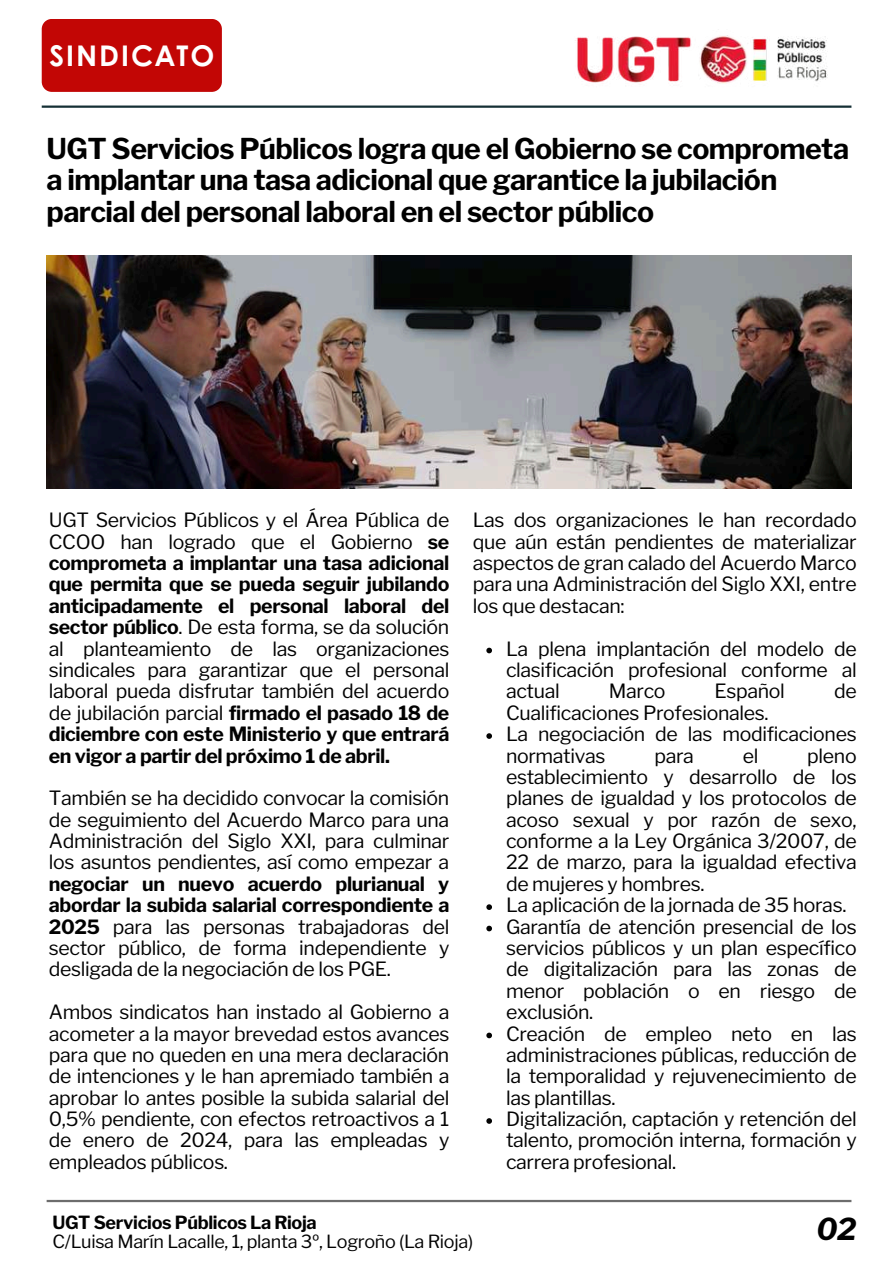
<style>
.page{position:relative;width:894px;height:1264px;background:#fff}
.page>*{position:absolute;margin:0;border:0;box-sizing:border-box;transform-origin:0 0}
.t1{font:italic 700 30px "Libre Franklin";color:#000}
.t2{font:700 28.5px/31.5px "Libre Franklin";letter-spacing:-.02em;color:#000}
.t3{font:700 28.5px "Century Gothic";letter-spacing:.06em;color:#fff}
.t4{font:19.5px/21.3px "Libre Franklin";letter-spacing:-.015em;color:#020202;text-align:justify}
.t5{font:18px "Libre Franklin";letter-spacing:-.015em;color:#020202}
.t6{font:700 18px "Libre Franklin";letter-spacing:-.015em;color:#020202}
.s1{font-weight:700}
</style>
<div class="page">
<hr style="left:47px;top:1199px;width:804px;height:3px;background:#6d6d6d">
<img style="left:575px;top:35px;width:253px;height:49px">
<hr style="left:42px;top:105px;width:809px;height:3px;background:#153035">
<div style="left:42px;top:19px;width:180px;height:73px;background:#c20605"></div>
<img style="left:47px;top:256px;width:804px;height:232px">
<svg style="left:486px;top:647px;width:6px;height:6px"></svg>
<svg style="left:486px;top:733px;width:6px;height:6px"></svg>
<svg style="left:486px;top:904px;width:6px;height:6px"></svg>
<svg style="left:486px;top:925px;width:6px;height:6px"></svg>
<svg style="left:486px;top:1032px;width:6px;height:6px"></svg>
<svg style="left:486px;top:1118px;width:6px;height:5px"></svg>
<h2 class="t3" style="left:49px;top:34px;width:166px">SINDICATO</h2>
<h2 class="t2" style="left:47px;top:133px;width:803px">UGT Servicios Públicos logra que el Gobierno se comprometa a implantar una tasa adicional que garantice la jubilación parcial del personal laboral en el sector público</h2>
<p class="t4" style="left:49px;top:509px;width:402px">UGT Servicios Públicos y el Área Pública de CCOO han logrado que el Gobierno <span class="s1">se comprometa a implantar una tasa adicional que permita que se pueda seguir jubilando anticipadamente el personal laboral del sector público</span>. De esta forma, se da solución al planteamiento de las organizaciones sindicales para garantizar que el personal laboral pueda disfrutar también del acuerdo de jubilación parcial <span class="s1">firmado el pasado 18 de diciembre con este Ministerio y que entrará en vigor a partir del próximo 1 de abril.</span></p>
<p class="t4" style="left:49px;top:787px;width:402px">También se ha decidido convocar la comisión de seguimiento del Acuerdo Marco para una Administración del Siglo XXI, para culminar los asuntos pendientes, así como empezar a</p>
<p class="t4" style="left:49px;top:873px;width:402px"><span class="s1">negociar un nuevo acuerdo plurianual y abordar la subida salarial correspondiente a 2025</span> para las personas trabajadoras del sector público, de forma independiente y desligada de la negociación de los PGE.</p>
<p class="t4" style="left:49px;top:1001px;width:402px">Ambos sindicatos han instado al Gobierno a acometer a la mayor brevedad estos avances para que no queden en una mera declaración de intenciones y le han apremiado también a aprobar lo antes posible la subida salarial del 0,5% pendiente, con efectos retroactivos a 1 de enero de 2024, para las empleadas y empleados públicos.</p>
<p class="t4" style="left:472px;top:509px;width:385px">Las dos organizaciones le han recordado que aún están pendientes de materializar aspectos de gran calado del Acuerdo Marco para una Administración del Siglo XXI, entre los que destacan:</p>
<p class="t4" style="left:506px;top:638px;width:352px">La plena implantación del modelo de clasificación profesional conforme al actual</p>
<p class="t4" style="left:608px;top:680px;width:58px">Marco</p>
<p class="t4" style="left:714px;top:680px;width:72px">Español</p>
<p class="t4" style="left:833px;top:680px;width:24px">de</p>
<p class="t4" style="left:506px;top:702px;width:352px;text-align:left">Cualificaciones Profesionales.<br>La negociación de las modificaciones normativas</p>
<p class="t4" style="left:506px;top:744px;width:352px;text-align:left;text-indent:301px">pleno establecimiento y desarrollo de los planes de igualdad y los protocolos de acoso sexual y por razón de sexo, conforme a la Ley Orgánica 3/2007, de<br>22 de marzo, para la igualdad efectiva de mujeres y hombres.<br>La aplicación de la jornada de 35 horas.<br>Garantía de atención presencial de los servicios públicos y un plan específico de digitalización para las zonas de menor población o en riesgo de exclusión.<br>Creación de empleo neto en las administraciones públicas, reducción de la temporalidad y rejuvenecimiento de las plantillas.<br>Digitalización, captación y retención del talento, promoción interna, formación y carrera profesional.</p>
<p class="t4" style="left:654px;top:744px;width:41px">para</p>
<p class="t4" style="left:742px;top:744px;width:17px">el</p>
<p class="t6" style="left:52px;top:1211px;width:266px">UGT Servicios Públicos La Rioja</p>
<p class="t5" style="left:52px;top:1230px;width:422px">C/Luisa Marín Lacalle, 1, planta 3º, Logroño (La Rioja)</p>
<h1 class="t1" style="left:816px;top:1211px;width:41px">02</h1>
</div>
